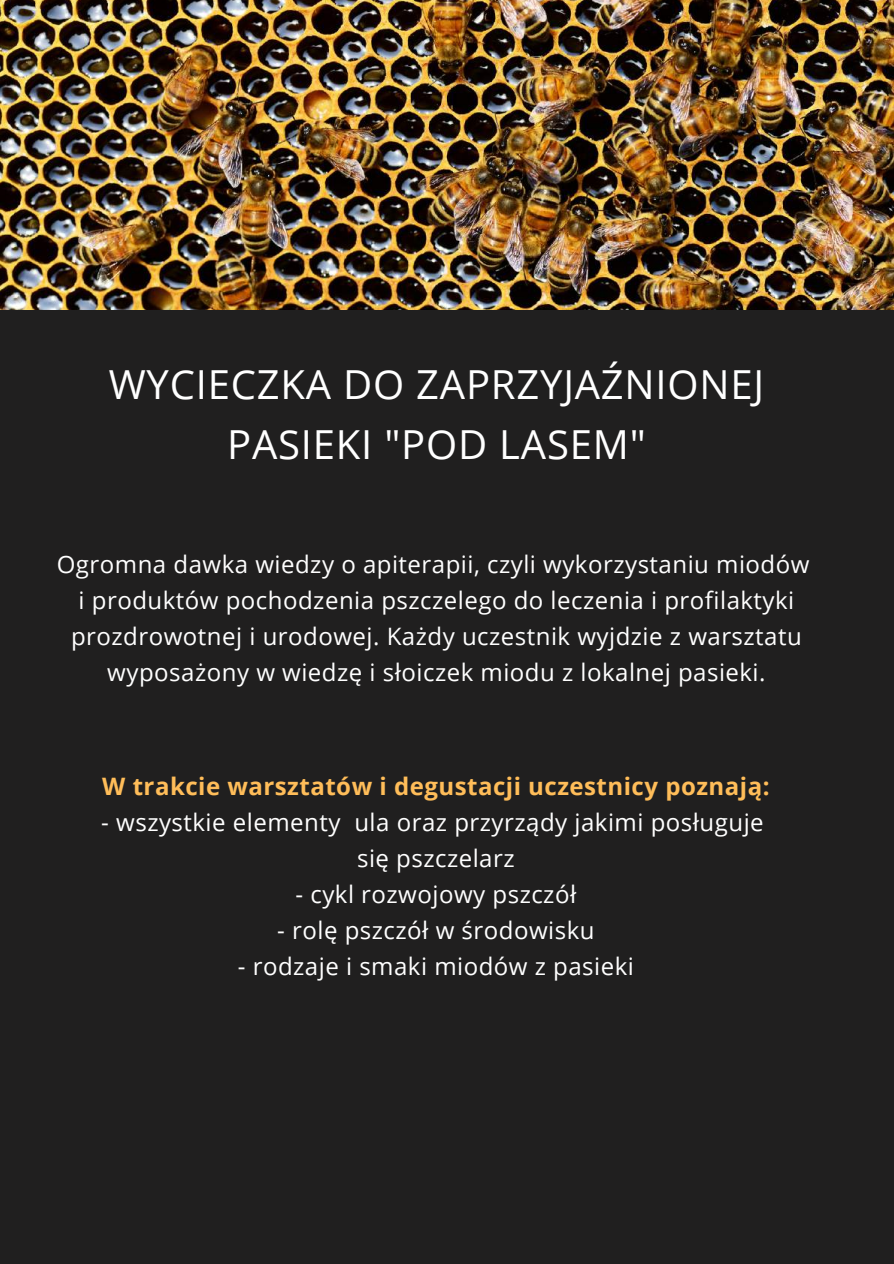
<style>
.page{position:relative;width:894px;height:1264px;background:#fff}
.page>*{position:absolute;margin:0;border:0;box-sizing:border-box;transform-origin:0 0}
.t1{font:40.05px/60.3px "Open Sans";letter-spacing:.02em;color:#fff;text-align:center}
.t2{font:24px/36px "Open Sans";letter-spacing:.02em;color:#fff;text-align:center}
.t3{font:700 24px "Open Sans";letter-spacing:.02em;color:#ffbd59}
</style>
<div class="page">
<div style="left:0;top:0;width:893px;height:1263px;background:#201f1f"></div>
<img style="left:0;top:0;width:893px;height:310px">
<h1 class="t1" style="left:109px;top:353px;width:656px">WYCIECZKA DO ZAPRZYJAŹNIONEJ<br>PASIEKI "POD LASEM"</h1>
<p class="t2" style="left:57px;top:545px;width:754px">Ogromna dawka wiedzy o apiterapii, czyli wykorzystaniu miodów i produktów pochodzenia pszczelego do leczenia i profilaktyki prozdrowotnej i urodowej. Każdy uczestnik wyjdzie z warsztatu wyposażony w wiedzę i słoiczek miodu z lokalnej pasieki.</p>
<p class="t3" style="left:102px;top:769px;width:668px">W trakcie warsztatów i degustacji uczestnicy poznają:</p>
<p class="t2" style="left:101px;top:803px;width:663px">- wszystkie elementy ula oraz przyrządy jakimi posługuje się pszczelarz</p>
<p class="t2" style="left:295px;top:875px;width:282px">- cykl rozwojowy pszczół</p>
<p class="t2" style="left:277px;top:911px;width:319px">- rolę pszczół w środowisku</p>
<p class="t2" style="left:238px;top:947px;width:397px">- rodzaje i smaki miodów z pasieki</p>
</div>
